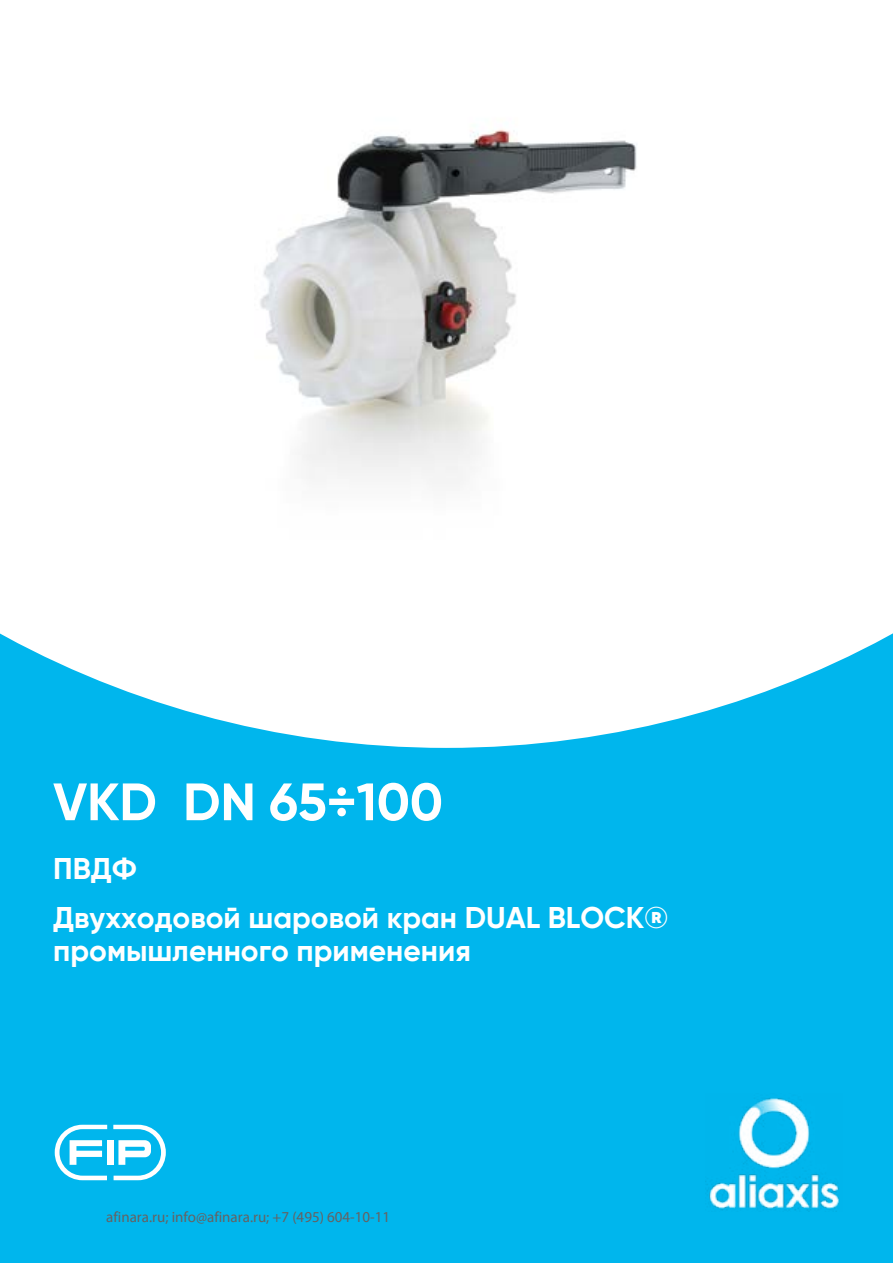
<style>
.page{position:relative;width:893px;height:1263px;background:#fff}
.page>*{position:absolute;margin:0;border:0;box-sizing:border-box;transform-origin:0 0}
.t1{font:700 52.5px "Gilroy";color:#fff}
.t2{font:700 30px/49.3px "Gilroy";color:#fff}
.t3{font:15px "Myriad Pro";color:#666161}
</style>
<div class="page">
<img style="left:260px;top:129px;width:377px;height:355px">
<svg style="left:0;top:633px;width:893px;height:630px;background:#21bfef"></svg>
<div style="left:107px;top:1140px;width:7px;height:25px;background:#fff"></div>
<svg style="left:55px;top:1125px;width:52px;height:55px"></svg>
<svg style="left:113px;top:1125px;width:53px;height:55px"></svg>
<img style="left:706px;top:1093px;width:136px;height:119px">
<h1 class="t1" style="left:53px;top:769px;width:391px">VKD DN 65÷100</h1>
<p class="t2" style="left:53px;top:843px;width:434px">PVDF<br>DUAL BLOCK<sup>®</sup> 2-way ball valve</p>
<p class="t2" style="left:53px;top:843px;width:616px">ПВДФ<br>Двухходовой шаровой кран DUAL BLOCK®</p>
<p class="t2" style="left:53px;top:926px;width:419px">промышленного применения</p>
<p class="t3" style="left:106px;top:1207px;width:285px">afinara.ru; info@afinara.ru; +7 (495) 604-10-11</p>
</div>
